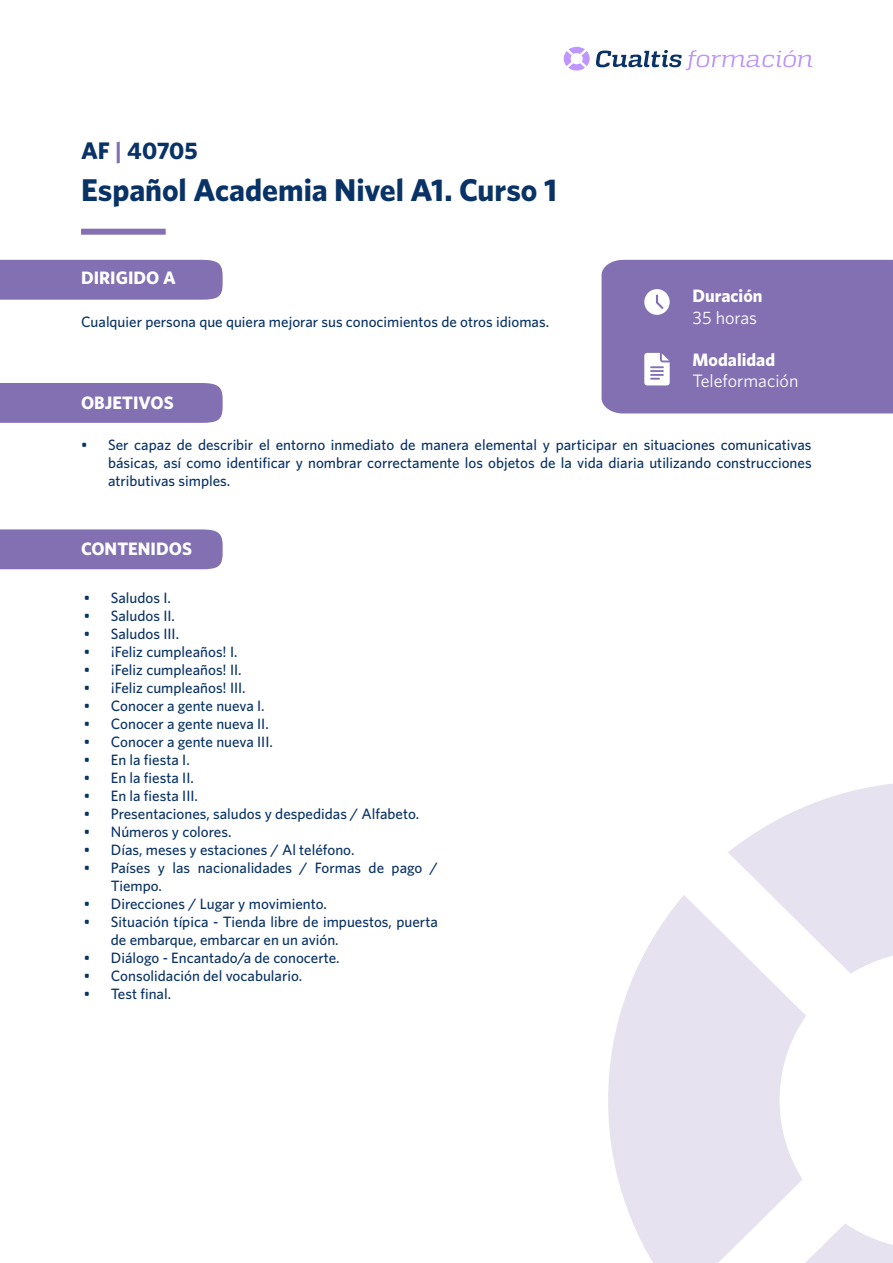
<style>
.page{position:relative;width:893px;height:1263px;background:#fff}
.page>*{position:absolute;margin:0;border:0;box-sizing:border-box;transform-origin:0 0}
.t1{font:700 31.5px "Whitney";letter-spacing:-.005em;color:#093266}
.t2{font:700 24px "Whitney";color:#093266}
.t3{font:700 18px "Whitney";color:#fff}
.t4{font:18px "Whitney";color:#fff}
.t5{font:500 15px/18px "Whitney";color:#093266}
.s1{color:#8270b3}
</style>
<div class="page">
<svg style="left:728px;top:783px;width:165px;height:191px"></svg>
<svg style="left:806px;top:1224px;width:87px;height:39px"></svg>
<svg style="left:608px;top:895px;width:198px;height:368px;fill:#e6e2f0"></svg>
<div style="left:81px;top:229px;width:85px;height:6px;background:#8270b3"></div>
<div style="left:0;top:260px;width:223px;height:40px;background:#8270b3"></div>
<div style="left:0;top:383px;width:223px;height:40px;background:#8270b3"></div>
<div style="left:0;top:529px;width:223px;height:40px;background:#8270b3"></div>
<div style="left:602px;top:260px;width:291px;height:153px;background:#8270b3"></div>
<svg style="left:564px;top:47px;width:248px;height:24px"></svg>
<h2 class="t2" style="left:81px;top:136px;width:118px">AF <span class="s1">|</span> 40705</h2>
<h1 class="t1" style="left:81px;top:171px;width:477px">Español Academia Nivel A1. Curso 1</h1>
<p class="t3" style="left:81px;top:267px;width:96px">DIRIGIDO A</p>
<p class="t5" style="left:81px;top:312px;width:470px">Cualquier persona que quiera mejorar sus conocimientos de otros idiomas.</p>
<p class="t3" style="left:81px;top:391px;width:94px">OBJETIVOS</p>
<p class="t3" style="left:693px;top:285px;width:71px">Duración</p>
<p class="t4" style="left:693px;top:307px;width:66px">35 horas</p>
<p class="t3" style="left:693px;top:349px;width:84px">Modalidad</p>
<p class="t4" style="left:693px;top:371px;width:107px">Teleformación</p>
<p class="t5" style="left:108px;top:435px;width:705px;text-align:justify;text-indent:-27px">• Ser capaz de describir el entorno inmediato de manera elemental y participar en situaciones comunicativas básicas, así como identificar y nombrar correctamente los objetos de la vida diaria utilizando construcciones atributivas simples.</p>
<p class="t3" style="left:81px;top:538px;width:112px">CONTENIDOS</p>
<p class="t5" style="left:84px;top:589px;width:89px">• Saludos I.</p>
<p class="t5" style="left:84px;top:607px;width:93px">• Saludos II.</p>
<p class="t5" style="left:84px;top:625px;width:97px">• Saludos III.</p>
<p class="t5" style="left:84px;top:643px;width:155px">• ¡Feliz cumpleaños! I.</p>
<p class="t5" style="left:84px;top:661px;width:159px">• ¡Feliz cumpleaños! II.</p>
<p class="t5" style="left:84px;top:679px;width:163px">• ¡Feliz cumpleaños! III.</p>
<p class="t5" style="left:84px;top:697px;width:182px">• Conocer a gente nueva I.</p>
<p class="t5" style="left:84px;top:715px;width:186px">• Conocer a gente nueva II.</p>
<p class="t5" style="left:84px;top:733px;width:191px">• Conocer a gente nueva III.</p>
<p class="t5" style="left:84px;top:751px;width:107px">• En la fiesta I.</p>
<p class="t5" style="left:84px;top:769px;width:111px">• En la fiesta II.</p>
<p class="t5" style="left:84px;top:787px;width:116px">• En la fiesta III.</p>
<p class="t5" style="left:84px;top:805px;width:337px">• Presentaciones, saludos y despedidas / Alfabeto.</p>
<p class="t5" style="left:84px;top:823px;width:149px">• Números y colores.</p>
<p class="t5" style="left:84px;top:841px;width:272px">• Días, meses y estaciones / Al teléfono.</p>
<p class="t5" style="left:111px;top:859px;width:329px;text-indent:-27px">• Países y las nacionalidades / Formas de pago /<br>Tiempo.</p>
<p class="t5" style="left:84px;top:895px;width:245px">• Direcciones / Lugar y movimiento.</p>
<p class="t5" style="left:111px;top:913px;width:329px;text-indent:-27px">• Situación típica - Tienda libre de impuestos, puerta de embarque, embarcar en un avión.</p>
<p class="t5" style="left:84px;top:949px;width:257px">• Diálogo - Encantado/a de conocerte.</p>
<p class="t5" style="left:84px;top:967px;width:220px">• Consolidación del vocabulario.</p>
<p class="t5" style="left:84px;top:985px;width:89px">• Test final.</p>
</div>
